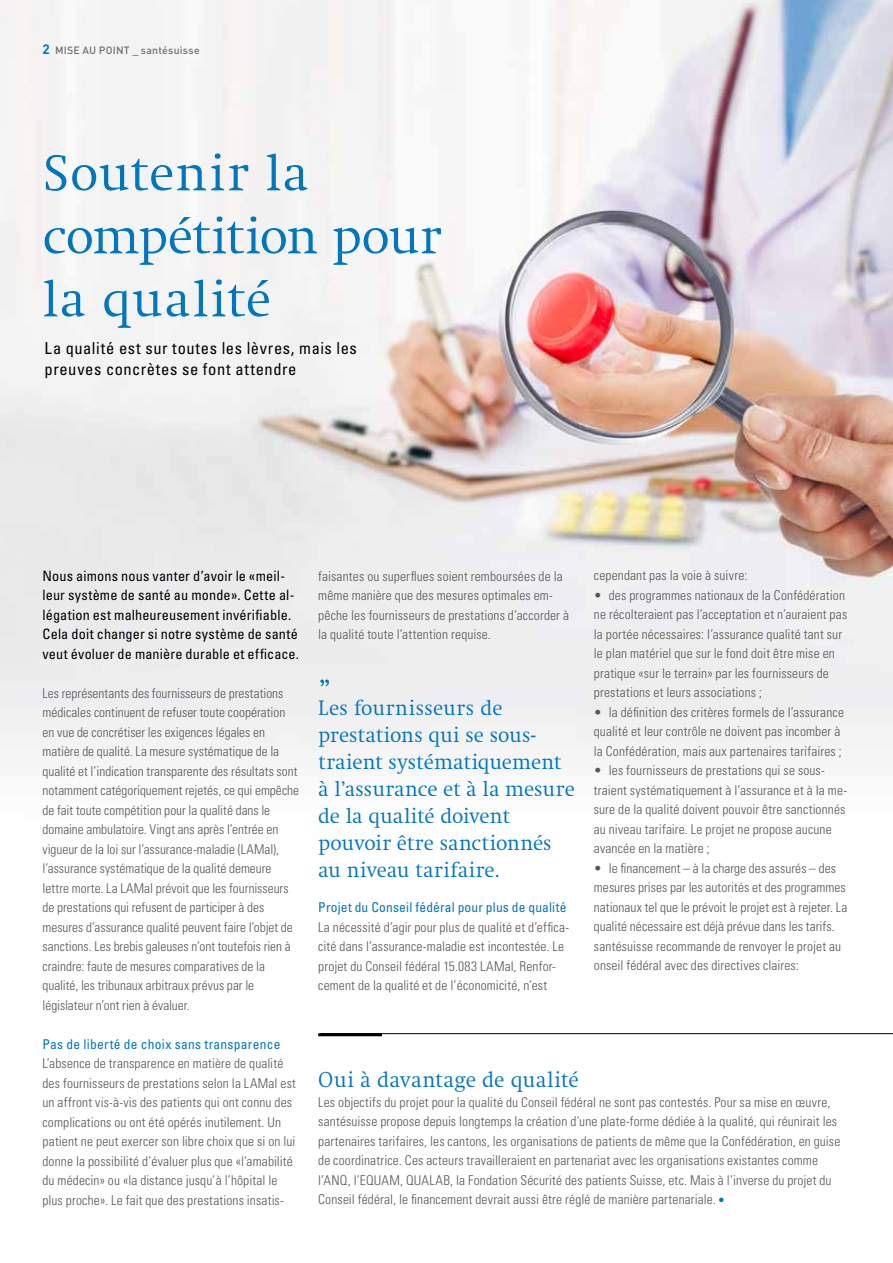
<style>
.page{position:relative;width:893px;height:1263px;background:#fff}
.page>*{position:absolute;margin:0;border:0;box-sizing:border-box;transform-origin:0 0}
.t1{font:300 52.5px/63px "Swift EF";color:#0076be}
.t2{font:300 22.5px "Swift EF";letter-spacing:.01em;color:#0076be;scale:.96 1}
.t3{font:300 21.75px/27px "Swift EF";letter-spacing:.005em;color:#0076be}
.t4{font:condensed 16.5px/21px "Univers LT Std";letter-spacing:.035em;color:#000}
.t5{font:condensed 14.25px/19.5px "Univers LT Std";letter-spacing:.01em;color:#000}
.t6{font:300 condensed 13.5px/19.5px "Univers LT Std";letter-spacing:.01em;color:#565655}
.t7{font:condensed 13.5px "Univers LT Std";letter-spacing:.015em;color:#0076be}
.t8{font:500 10.5px "DIN";letter-spacing:.025em;color:#6e6e6e}
.s1{font-weight:700;font-size:13.5px;color:#0076be}
</style>
<div class="page">
<hr style="left:321px;top:1033px;width:572px;height:1px;background:#000">
<hr style="left:318px;top:1033px;width:64px;height:3px;background:#000">
<img style="left:0;top:0;width:893px;height:751px">
<svg style="left:719px;top:1197px;width:5px;height:5px"></svg>
<svg style="left:320px;top:679px;width:9px;height:7px"></svg>
<p class="t8" style="left:43px;top:43px;width:159px"><span class="s1">2</span> MISE AU POINT _ santésuisse</p>
<h1 class="t1" style="left:43px;top:143px;width:401px">Soutenir la compétition pour la qualité</h1>
<p class="t4" style="left:45px;top:338px;width:314px">La qualité est sur toutes les lèvres, mais les preuves concrètes se font attendre</p>
<p class="t5" style="left:43px;top:565px;width:258px">Nous aimons nous vanter d’avoir le «meil&shy;leur système de santé au monde». Cette al&shy;légation est malheureusement invérifiable.<br>Cela doit changer si notre système de santé veut évoluer de manière durable et efficace.</p>
<p class="t6" style="left:43px;top:683px;width:258px">Les représentants des fournisseurs de prestations médicales continuent de refuser toute coopération en vue de concrétiser les exigences légales en matière de qualité. La mesure systématique de la qualité et l’indication transparente des résultats sont notamment catégoriquement rejetés, ce qui empêche de fait toute compétition pour la qualité dans le domaine ambulatoire. Vingt ans après l’entrée en vigueur de la loi sur l’assurance-maladie (LAMal), l’assurance systématique de la qualité demeure lettre morte. La LAMal prévoit que les fournisseurs de prestations qui refusent de participer à des mesures d’assurance qualité peuvent faire l’objet de sanctions. Les brebis galeuses n’ont toutefois rien à craindre: faute de mesures comparatives de la qualité, les tribunaux arbitraux prévus par le législateur n’ont rien à évaluer.</p>
<p class="t7" style="left:43px;top:1035px;width:239px">Pas de liberté de choix sans transparence</p>
<p class="t6" style="left:43px;top:1053px;width:255px">L’absence de transparence en matière de qualité des fournisseurs de prestations selon la LAMal est un affront vis-à-vis des patients qui ont connu des complications ou ont été opérés inutilement. Un patient ne peut exercer son libre choix que si on lui donne la possibilité d’évaluer plus que «l’amabilité du médecin» ou «la distance jusqu’à l’hôpital le plus proche». Le fait que des prestations insatis-</p>
<p class="t6" style="left:318px;top:566px;width:252px">faisantes ou superflues soient remboursées de la même manière que des mesures optimales em&shy;pêche les fournisseurs de prestations d’accorder à la qualité toute l’attention requise.</p>
<h3 class="t3" style="left:318px;top:694px;width:258px">Les fournisseurs de prestations qui se sous&shy;traient systématiquement à l’assurance et à la mesure de la qualité doivent pouvoir être sanctionnés au niveau tarifaire.</h3>
<p class="t7" style="left:318px;top:899px;width:250px">Projet du Conseil fédéral pour plus de qualité</p>
<p class="t6" style="left:318px;top:917px;width:252px">La nécessité d’agir pour plus de qualité et d’effica&shy;cité dans l’assurance-maladie est incontestée. Le projet du Conseil fédéral 15.083 LAMal, Renfor&shy;cement de la qualité et de l’économicité, n’est</p>
<p class="t6" style="left:594px;top:566px;width:155px">cependant pas la voie à suivre:</p>
<p class="t6" style="left:594px;top:585px;width:255px">• des programmes nationaux de la Confédération ne récolteraient pas l’acceptation et n’auraient pas la portée nécessaires: l’assurance qualité tant sur le plan matériel que sur le fond doit être mise en pratique «sur le terrain» par les fournisseurs de prestations et leurs associations ;</p>
<p class="t6" style="left:594px;top:702px;width:252px">• la définition des critères formels de l’assurance qualité et leur contrôle ne doivent pas incomber à la Confédération, mais aux partenaires tarifaires ;</p>
<p class="t6" style="left:594px;top:761px;width:255px">• les fournisseurs de prestations qui se sous&shy;traient systématiquement à l’assurance et à la me&shy;sure de la qualité doivent pouvoir être sanctionnés au niveau tarifaire. Le projet ne propose aucune avancée en la matière ;</p>
<p class="t6" style="left:594px;top:858px;width:255px">• le financement – à la charge des assurés – des mesures prises par les autorités et des programmes nationaux tel que le prévoit le projet est à rejeter. La qualité nécessaire est déjà prévue dans les tarifs. santésuisse recommande de renvoyer le projet au onseil fédéral avec des directives claires:</p>
<h2 class="t2" style="left:318px;top:1068px;width:273px">Oui à davantage de qualité</h2>
<p class="t6" style="left:318px;top:1092px;width:524px">Les objectifs du projet pour la qualité du Conseil fédéral ne sont pas contestés. Pour sa mise en œuvre, santésuisse propose depuis longtemps la création d’une plate-forme dédiée à la qualité, qui réunirait les partenaires tarifaires, les cantons, les organisations de patients de même que la Confédération, en guise de coordinatrice. Ces acteurs travailleraient en partenariat avec les organisations existantes comme l’ANQ, l’EQUAM, QUALAB, la Fondation Sécurité des patients Suisse, etc. Mais à l’inverse du projet du Conseil fédéral, le financement devrait aussi être réglé de manière partenariale.</p>
</div>
